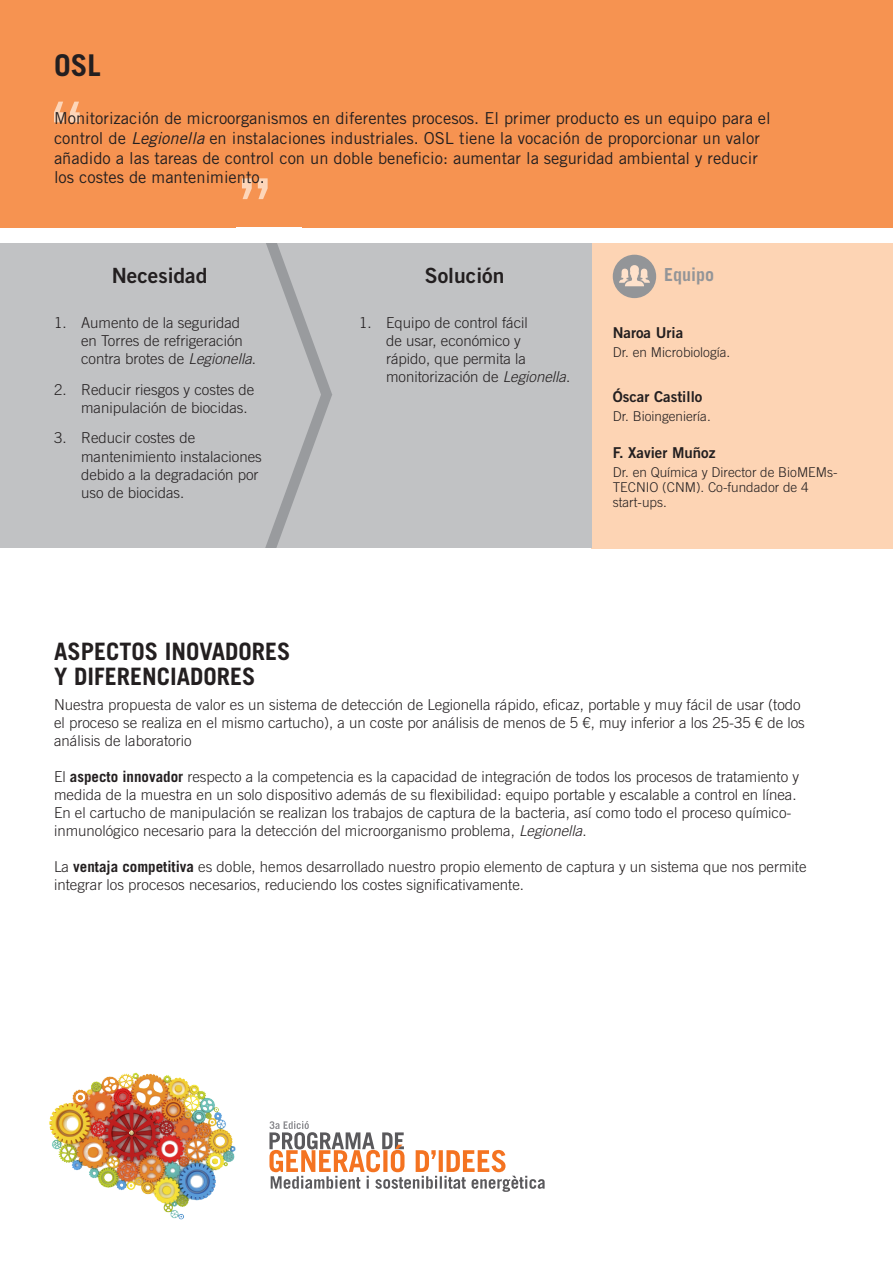
<style>
.page{position:relative;width:893px;height:1263px;background:#fff}
.page>*{position:absolute;margin:0;border:0;box-sizing:border-box;transform-origin:0 0}
.t1{font:700 30px "Trade Gothic LT Std";color:#231f20}
.t2{font:700 24px/25.5px "Trade Gothic LT Std";color:#231f20}
.t3{font:21px "Trade Gothic LT Std Bd 2";color:#231f20}
.t4{font:700 18px "Trade Gothic LT Std";color:#939598}
.t5{font:16.5px/19.8px "Trade Gothic LT Std";color:#231f20}
.t6{font:300 15px/18px "Trade Gothic LT Std";color:#231f20}
.t7{font:15px "Trade Gothic LT Std Bd 2";color:#231f20}
.t8{font:300 13.5px/15px "Trade Gothic LT Std";color:#231f20}
.s1{font-style:italic}
.s2{font-weight:700}
</style>
<div class="page">
<div style="left:591px;top:243px;width:302px;height:305px;background:#fdd4b4"></div>
<div style="left:613px;top:255px;width:43px;height:43px;background:#939598;border-radius:50%"></div>
<div style="left:0;top:243px;width:591px;height:305px;background:#c1c2c4"></div>
<svg style="left:265px;top:243px;width:67px;height:305px"></svg>
<div style="left:0;top:0;width:893px;height:227px;background:#f69351"></div>
<svg style="left:54px;top:102px;width:26px;height:20px"></svg>
<svg style="left:242px;top:178px;width:26px;height:21px"></svg>
<img style="left:49px;top:1072px;width:187px;height:148px">
<svg style="left:269px;top:1121px;width:276px;height:71px"></svg>
<svg style="left:619px;top:265px;width:31px;height:21px"></svg>
<p class="t1" style="left:54px;top:47px;width:48px">OSL</p>
<p class="t5" style="left:54px;top:108px;width:718px">Monitorización de microorganismos en diferentes procesos. El primer producto es un equipo para el control de <span class="s1">Legionella</span> en instalaciones industriales. OSL tiene la vocación de proporcionar un valor añadido a las tareas de control con un doble beneficio: aumentar la seguridad ambiental y reducir los costes de mantenimiento.</p>
<p class="t3" style="left:112px;top:262px;width:97px">Necesidad</p>
<p class="t3" style="left:425px;top:262px;width:81px">Solución</p>
<p class="t4" style="left:664px;top:264px;width:52px">Equipo</p>
<p class="t6" style="left:81px;top:313px;width:177px;text-indent:-27px">1. Aumento de la seguridad en Torres de refrigeración contra brotes de <span class="s1">Legionella</span>.</p>
<p class="t6" style="left:81px;top:380px;width:175px;text-indent:-27px">2. Reducir riesgos y costes de manipulación de biocidas.</p>
<p class="t6" style="left:81px;top:429px;width:182px;text-indent:-27px">3. Reducir costes de mantenimiento instalaciones debido a la degradación por uso de biocidas.</p>
<p class="t2" style="left:54px;top:638px;width:238px">ASPECTOS INOVADORES<br>Y DIFERENCIADORES</p>
<p class="t6" style="left:386px;top:313px;width:186px;text-indent:-27px">1. Equipo de control fácil<br>de usar, económico y<br>rápido, que permita la monitorización de <span class="s1">Legionella</span>.</p>
<p class="t7" style="left:613px;top:323px;width:72px">Naroa Uria</p>
<p class="t8" style="left:613px;top:345px;width:119px">Dr. en Microbiología.</p>
<p class="t7" style="left:613px;top:387px;width:91px">Óscar Castillo</p>
<p class="t8" style="left:613px;top:408px;width:100px">Dr. Bioingeniería.</p>
<p class="t7" style="left:613px;top:443px;width:104px">F. Xavier Muñoz</p>
<p class="t8" style="left:613px;top:465px;width:226px">Dr. en Química y Director de BioMEMs-<br>TECNIO (CNM). Co-fundador de 4 start-ups.</p>
<p class="t6" style="left:54px;top:696px;width:752px">Nuestra propuesta de valor es un sistema de detección de Legionella rápido, eficaz, portable y muy fácil de usar (todo el proceso se realiza en el mismo cartucho), a un coste por análisis de menos de 5 €, muy inferior a los 25-35 € de los análisis de laboratorio</p>
<p class="t6" style="left:54px;top:768px;width:747px">El <span class="s2">aspecto innovador</span> respecto a la competencia es la capacidad de integración de todos los procesos de tratamiento y medida de la muestra en un solo dispositivo además de su flexibilidad: equipo portable y escalable a control en línea.<br>En el cartucho de manipulación se realizan los trabajos de captura de la bacteria, así como todo el proceso químico&shy;inmunológico necesario para la detección del microorganismo problema, <span class="s1">Legionella</span>.</p>
<p class="t6" style="left:54px;top:858px;width:754px">La <span class="s2">ventaja competitiva</span> es doble, hemos desarrollado nuestro propio elemento de captura y un sistema que nos permite integrar los procesos necesarios, reduciendo los costes significativamente.</p>
</div>
